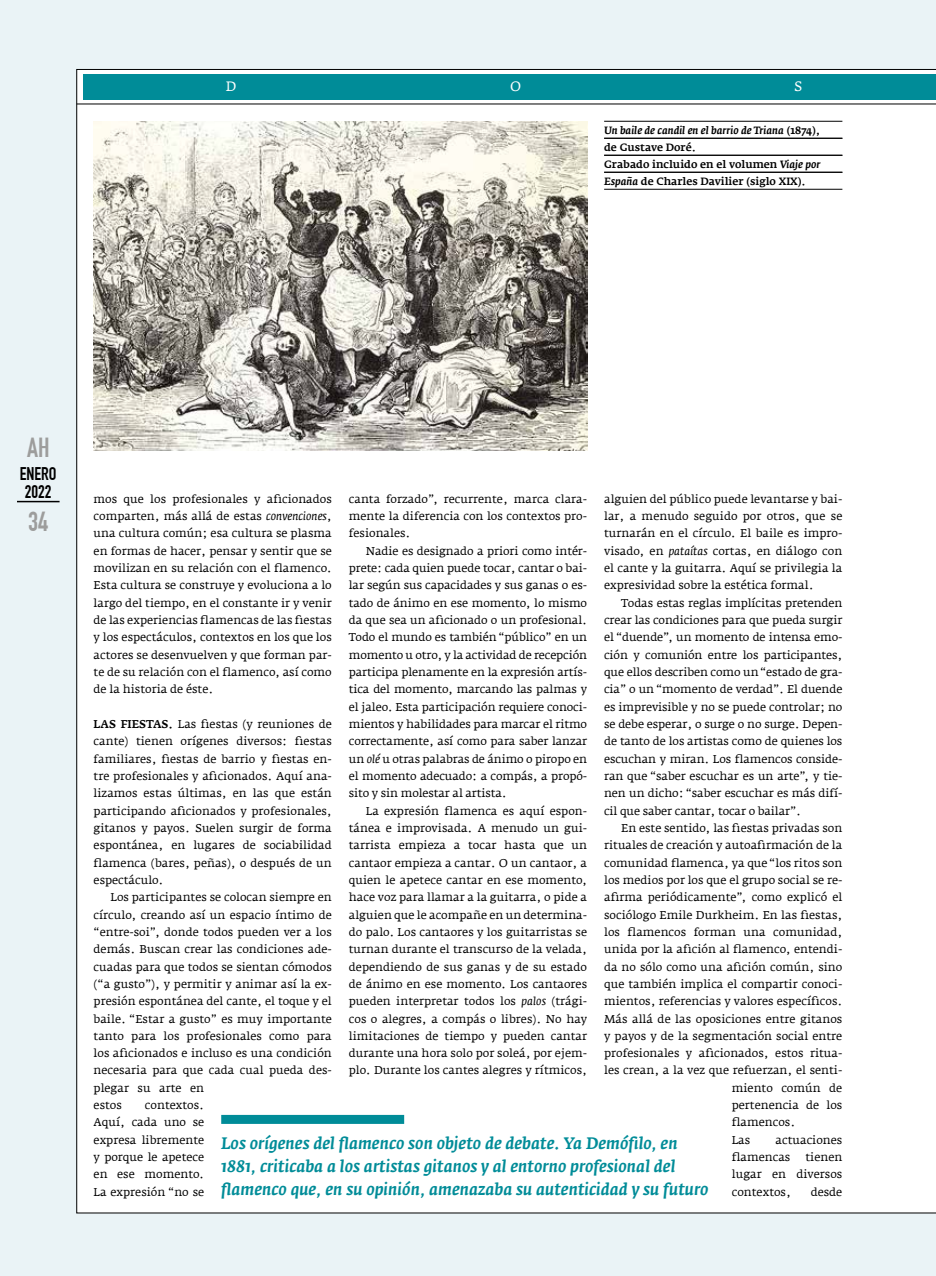
<style>
.page{position:relative;width:936px;height:1276px;background:#fff}
.page>*{position:absolute;margin:0;border:0;box-sizing:border-box;transform-origin:0 0}
.t1{font:27px "DIN Engschrift Std";color:#9d9d9c}
.t2{font:18px/18px "DIN Engschrift Std";color:#000}
.t3{font:italic 500 16.5px/22.8px "Fedra Serif A";color:#008c98}
.t4{font:13.5px "Fedra Serif A";color:#fff}
.t5{font:11.25px/17.4px "Fedra Serif A";color:#000;text-align:justify}
.t6{font:500 10.5px/17px "Fedra Serif A";letter-spacing:-.005em;color:#000}
.s1{font-style:italic}
.s2{font-weight:500}
</style>
<div class="page">
<div style="left:0;top:0;width:935px;height:1276px;background:#eaf3f6"></div>
<hr style="left:935px;top:0;width:1px;height:1276px;background:#eaf3f6">
<div style="left:77px;top:69px;width:858px;height:1144px;background:#fff"></div>
<div style="left:83px;top:74px;width:852px;height:25px;background:#008c98"></div>
<hr style="left:77px;top:104px;width:858px;height:1px;background:#000">
<img style="left:94px;top:122px;width:493px;height:328px">
<hr style="left:604px;top:121px;width:238px;height:1px;background:#000">
<hr style="left:604px;top:138px;width:238px;height:1px;background:#000">
<hr style="left:604px;top:155px;width:238px;height:1px;background:#000">
<hr style="left:604px;top:172px;width:238px;height:1px;background:#000">
<hr style="left:604px;top:189px;width:238px;height:1px;background:#000">
<div style="left:221px;top:1115px;width:183px;height:9px;background:#008c98"></div>
<hr style="left:17px;top:501px;width:43px;height:1px;background:#000">
<p class="t4" style="left:226px;top:79px;width:12px">D</p>
<p class="t4" style="left:510px;top:79px;width:13px">O</p>
<p class="t4" style="left:794px;top:79px;width:9px">S</p>
<p class="t6" style="left:604px;top:122px;width:218px"><span class="s1">Un baile de candil en el barrio de Triana</span> (1874), de Gustave Doré.<br>Grabado incluido en el volumen <span class="s1">Viaje por España</span> de Charles Davilier (siglo XIX).</p>
<h1 class="t1" style="left:27px;top:432px;width:24px">AH</h1>
<h2 class="t2" style="left:20px;top:465px;width:38px">ENERO<br>2022</h2>
<h1 class="t1" style="left:28px;top:505px;width:22px">34</h1>
<p class="t5" style="left:604px;top:490px;width:240px">alguien del público puede levantarse y bai&shy;lar, a menudo seguido por otros, que se turnarán en el círculo. El baile es impro&shy;visado, en <span class="s1">pataítas</span> cortas, en diálogo con el cante y la guitarra. Aquí se privilegia la expresividad sobre la estética formal.</p>
<p class="t5" style="left:604px;top:594px;width:240px;text-indent:17px">Todas estas reglas implícitas pretenden crear las condiciones para que pueda surgir el “duende”, un momento de intensa emo&shy;ción y comunión entre los participantes, que ellos describen como un “estado de gra&shy;cia” o un “momento de verdad”. El duende es imprevisible y no se puede controlar; no se debe esperar, o surge o no surge. Depen&shy;de tanto de los artistas como de quienes los escuchan y miran. Los flamencos conside&shy;ran que “saber escuchar es un arte”, y tie&shy;nen un dicho: “saber escuchar es más difí&shy;cil que saber cantar, tocar o bailar”.</p>
<p class="t5" style="left:621px;top:819px;width:223px">En este sentido, las fiestas privadas son</p>
<p class="t5" style="left:604px;top:836px;width:240px">rituales de creación y autoafirmación de la</p>
<p class="t5" style="left:604px;top:854px;width:240px">comunidad flamenca, ya que “los ritos son</p>
<p class="t5" style="left:604px;top:871px;width:240px">los medios por los que el grupo social se re-</p>
<p class="t5" style="left:604px;top:888px;width:240px">afirma periódicamente”, como explicó el</p>
<p class="t5" style="left:604px;top:906px;width:240px">sociólogo Emile Durkheim. En las fiestas,</p>
<p class="t5" style="left:604px;top:923px;width:240px">los flamencos forman una comunidad,</p>
<p class="t5" style="left:604px;top:940px;width:240px">unida por la afición al flamenco, entendi-</p>
<p class="t5" style="left:604px;top:958px;width:240px">da no sólo como una afición común, sino</p>
<p class="t5" style="left:604px;top:975px;width:240px">que también implica el compartir conoci-</p>
<p class="t5" style="left:604px;top:992px;width:240px">mientos, referencias y valores específicos.</p>
<p class="t5" style="left:604px;top:1010px;width:240px">Más allá de las oposiciones entre gitanos</p>
<p class="t5" style="left:604px;top:1027px;width:240px">y payos y de la segmentación social entre</p>
<p class="t5" style="left:604px;top:1044px;width:240px">profesionales y aficionados, estos ritua-</p>
<p class="t5" style="left:604px;top:1062px;width:240px">les crean, a la vez que refuerzan, el senti-</p>
<p class="t5" style="left:731px;top:1079px;width:112px">miento común de</p>
<p class="t5" style="left:731px;top:1096px;width:112px">pertenencia de los</p>
<p class="t5" style="left:731px;top:1114px;width:65px">flamencos.</p>
<p class="t5" style="left:731px;top:1131px;width:20px">Las</p>
<p class="t5" style="left:94px;top:490px;width:240px">mos que los profesionales y aficionados comparten, más allá de estas <span class="s1">convenciones</span>, una cultura común; esa cultura se plasma en formas de hacer, pensar y sentir que se movilizan en su relación con el flamenco.<br>Esta cultura se construye y evoluciona a lo largo del tiempo, en el constante ir y venir de las experiencias flamencas de las fiestas y los espectáculos, contextos en los que los actores se desenvuelven y que forman par&shy;te de su relación con el flamenco, así como de la historia de éste.</p>
<p class="t5" style="left:94px;top:715px;width:240px"><span class="s2">LAS FIESTAS.</span> Las fiestas (y reuniones de cante) tienen orígenes diversos: fiestas familiares, fiestas de barrio y fiestas en&shy;tre profesionales y aficionados. Aquí ana&shy;lizamos estas últimas, en las que están participando aficionados y profesionales, gitanos y payos. Suelen surgir de forma espontánea, en lugares de sociabilidad flamenca (bares, peñas), o después de un espectáculo.</p>
<p class="t5" style="left:94px;top:888px;width:240px;text-align:left;text-indent:17px">Los participantes se colocan siempre en círculo, creando así un espacio íntimo de “entre-soi”, donde todos pueden ver a los demás. Buscan crear las condiciones ade&shy;cuadas para que todos se sientan cómodos (“a gusto”), y permitir y animar así la ex&shy;presión espontánea del cante, el toque y el baile. “Estar a gusto” es muy importante tanto para los profesionales como para los aficionados e incluso es una condición necesaria para que cada cual pueda des&shy;plegar su arte en<br>estos</p>
<p class="t5" style="left:349px;top:490px;width:240px">canta forzado”, recurrente, marca clara&shy;mente la diferencia con los contextos pro&shy;fesionales.</p>
<p class="t5" style="left:349px;top:542px;width:240px;text-indent:17px">Nadie es designado a priori como intér&shy;prete: cada quien puede tocar, cantar o bai&shy;lar según sus capacidades y sus ganas o es&shy;tado de ánimo en ese momento, lo mismo da que sea un aficionado o un profesional.<br>Todo el mundo es también “público” en un momento u otro, y la actividad de recepción participa plenamente en la expresión artís&shy;tica del momento, marcando las palmas y el jaleo. Esta participación requiere conoci&shy;mientos y habilidades para marcar el ritmo correctamente, así como para saber lanzar un <span class="s1">olé</span> u otras palabras de ánimo o piropo en el momento adecuado: a compás, a propó&shy;sito y sin molestar al artista.</p>
<p class="t5" style="left:349px;top:802px;width:240px;text-indent:17px">La expresión flamenca es aquí espon&shy;tánea e improvisada. A menudo un gui&shy;tarrista empieza a tocar hasta que un cantaor empieza a cantar. O un cantaor, a quien le apetece cantar en ese momento, hace voz para llamar a la guitarra, o pide a alguien que le acompañe en un determina&shy;do palo. Los cantaores y los guitarristas se turnan durante el transcurso de la velada, dependiendo de sus ganas y de su estado de ánimo en ese momento. Los cantaores pueden interpretar todos los <span class="s1">palos</span> (trági&shy;cos o alegres, a compás o libres). No hay limitaciones de tiempo y pueden cantar durante una hora solo por soleá, por ejem&shy;plo. Durante los cantes alegres y rítmicos,</p>
<p class="t5" style="left:94px;top:1096px;width:112px;text-indent:51px">contextos.<br>Aquí, cada uno se expresa libremente y porque le apetece en ese momento.<br>La expresión “no se</p>
<p class="t5" style="left:731px;top:1131px;width:112px;text-indent:44px">actuaciones flamencas</p>
<h3 class="t3" style="left:221px;top:1132px;width:488px">Los orígenes del flamenco son objeto de debate. Ya Demófilo, en<br>1881, criticaba a los artistas gitanos y al entorno profesional del flamenco que, en su opinión, amenazaba su autenticidad y su futuro</h3>
<p class="t5" style="left:731px;top:1148px;width:112px;text-indent:74px">tienen lugar en diversos contextos,</p>
<p class="t5" style="left:810px;top:1183px;width:33px">desde</p>
</div>
